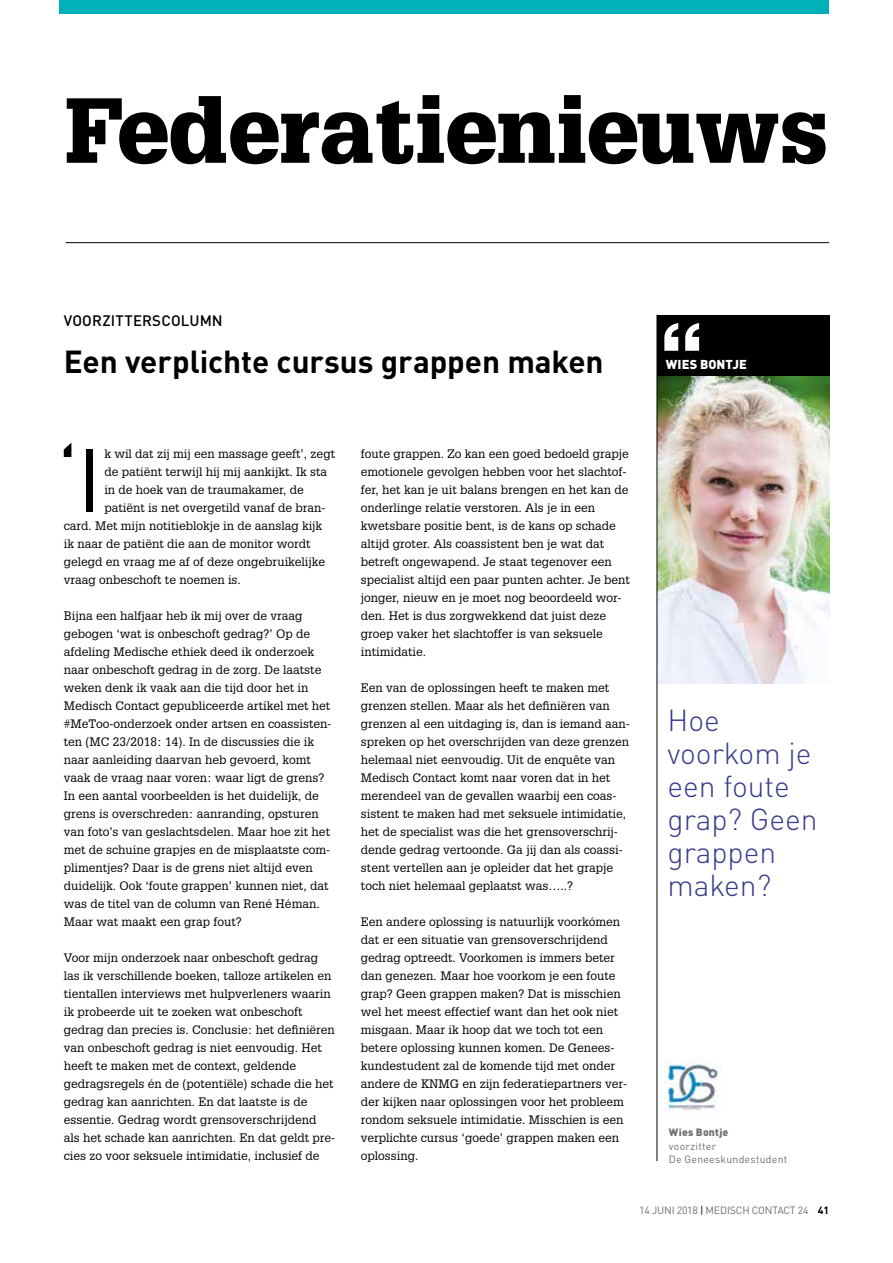
<style>
.page{position:relative;width:893px;height:1263px;background:#fff}
.page>*{position:absolute;margin:0;border:0;box-sizing:border-box;transform-origin:0 0}
.t1{font:900 90px "Glypha LT Std";letter-spacing:.005em;color:#000}
.t2{font:87.9px "DINOT";color:#000}
.t3{font:700 31.5px "DINOT";letter-spacing:-.005em;color:#000}
.t4{font:300 30px/33px "DINOT";color:#383b8b}
.t5{font:500 15px "DINOT";letter-spacing:.01em;color:#000}
.t6{font:900 12.75px "DINOT";letter-spacing:.005em;color:#fff}
.t7{font:12px/18px "Glypha LT Std";color:#000}
.t8{font:10.5px/13.5px "DINOT";letter-spacing:.02em;color:#706f6f}
.t9{font:10.5px "DINOT";letter-spacing:-.015em;color:#706f6f}
.t10{font:900 10.5px "DINOT";letter-spacing:.025em;color:#706f6f}
.s1{color:#000}
.s2{font-weight:700;color:#000}
</style>
<div class="page">
<hr style="left:66px;top:242px;width:763px;height:1px;background:#000">
<div style="left:60px;top:0;width:769px;height:13px;background:#00b1bb"></div>
<div style="left:657px;top:315px;width:173px;height:63px;background:#000"></div>
<img style="left:658px;top:377px;width:172px;height:307px">
<img style="left:665px;top:1058px;width:53px;height:53px">
<svg style="left:685px;top:323px;width:14px;height:28px"></svg>
<svg style="left:664px;top:323px;width:14px;height:28px"></svg>
<hr style="left:657px;top:315px;width:1px;height:846px;background:#000">
<h1 class="t1" style="left:64px;top:76px;width:766px">Federatienieuws</h1>
<p class="t5" style="left:64px;top:311px;width:160px">VOORZITTERSCOLUMN</p>
<h3 class="t3" style="left:64px;top:341px;width:541px">Een verplichte cursus grappen maken</h3>
<p class="t6" style="left:666px;top:356px;width:83px">WIES BONTJE</p>
<h2 class="t2" style="left:56px;top:425px;width:47px">‘I</h2>
<p class="t7" style="left:104px;top:445px;width:232px">k wil dat zij mij een massage geeft’, zegt</p>
<p class="t7" style="left:104px;top:463px;width:224px">de patiënt terwijl hij mij aankijkt. Ik sta</p>
<p class="t7" style="left:104px;top:481px;width:201px">in de hoek van de traumakamer, de</p>
<p class="t7" style="left:104px;top:499px;width:223px">patiënt is net overgetild vanaf de bran-</p>
<p class="t7" style="left:64px;top:517px;width:260px">card. Met mijn notitieblokje in de aanslag kijk</p>
<p class="t7" style="left:64px;top:535px;width:248px">ik naar de patiënt die aan de monitor wordt</p>
<p class="t7" style="left:64px;top:553px;width:263px">gelegd en vraag me af of deze ongebruikelijke</p>
<p class="t7" style="left:64px;top:571px;width:179px">vraag onbeschoft te noemen is.</p>
<p class="t7" style="left:64px;top:607px;width:269px">Bijna een halfjaar heb ik mij over de vraag gebogen ‘wat is onbeschoft gedrag?’ Op de afdeling Medische ethiek deed ik onderzoek naar onbeschoft gedrag in de zorg. De laatste weken denk ik vaak aan die tijd door het in Medisch Contact gepubliceerde artikel met het #MeToo-onderzoek onder artsen en coassisten&shy;ten (MC 23/2018: 14). In de discussies die ik naar aanleiding daarvan heb gevoerd, komt vaak de vraag naar voren: waar ligt de grens?<br>In een aantal voorbeelden is het duidelijk, de grens is overschreden: aanranding, opsturen van foto’s van geslachtsdelen. Maar hoe zit het met de schuine grapjes en de misplaatste com&shy;plimentjes? Daar is de grens niet altijd even duidelijk. Ook ‘foute grappen’ kunnen niet, dat was de titel van de column van René Héman.<br>Maar wat maakt een grap fout?</p>
<p class="t7" style="left:64px;top:949px;width:273px">Voor mijn onderzoek naar onbeschoft gedrag las ik verschillende boeken, talloze artikelen en tientallen interviews met hulpverleners waarin ik probeerde uit te zoeken wat onbeschoft gedrag dan precies is. Conclusie: het definiëren van onbeschoft gedrag is niet eenvoudig. Het heeft te maken met de context, geldende gedragsregels én de (potentiële) schade die het gedrag kan aanrichten. En dat laatste is de essentie. Gedrag wordt grensoverschrijdend als het schade kan aanrichten. En dat geldt pre&shy;cies zo voor seksuele intimidatie, inclusief de</p>
<p class="t7" style="left:361px;top:445px;width:270px">foute grappen. Zo kan een goed bedoeld grapje emotionele gevolgen hebben voor het slachtof&shy;fer, het kan je uit balans brengen en het kan de onderlinge relatie verstoren. Als je in een kwetsbare positie bent, is de kans op schade altijd groter. Als coassistent ben je wat dat betreft ongewapend. Je staat tegenover een specialist altijd een paar punten achter. Je bent jonger, nieuw en je moet nog beoordeeld wor&shy;den. Het is dus zorgwekkend dat juist deze groep vaker het slachtoffer is van seksuele intimidatie.</p>
<p class="t7" style="left:361px;top:679px;width:270px">Een van de oplossingen heeft te maken met grenzen stellen. Maar als het definiëren van grenzen al een uitdaging is, dan is iemand aan&shy;spreken op het overschrijden van deze grenzen helemaal niet eenvoudig. Uit de enquête van Medisch Contact komt naar voren dat in het merendeel van de gevallen waarbij een coas&shy;sistent te maken had met seksuele intimidatie, het de specialist was die het grensoverschrij&shy;dende gedrag vertoonde. Ga jij dan als coassi&shy;stent vertellen aan je opleider dat het grapje toch niet helemaal geplaatst was…..?</p>
<p class="t7" style="left:361px;top:913px;width:268px">Een andere oplossing is natuurlijk voorkómen dat er een situatie van grensoverschrijdend gedrag optreedt. Voorkomen is immers beter dan genezen. Maar hoe voorkom je een foute grap? Geen grappen maken? Dat is misschien wel het meest effectief want dan het ook niet misgaan. Maar ik hoop dat we toch tot een betere oplossing kunnen komen. De Genees&shy;kundestudent zal de komende tijd met onder andere de KNMG en zijn federatiepartners ver&shy;der kijken naar oplossingen voor het probleem rondom seksuele intimidatie. Misschien is een verplichte cursus ‘goede’ grappen maken een oplossing.</p>
<h3 class="t4" style="left:667px;top:704px;width:152px">Hoe voorkom je een foute grap? Geen grappen maken?</h3>
<p class="t10" style="left:669px;top:1125px;width:61px">Wies Bontje</p>
<p class="t8" style="left:669px;top:1139px;width:120px">voorzitter<br>De Geneeskundestudent</p>
<p class="t9" style="left:639px;top:1203px;width:192px">14 JUNI 2018 <span class="s1">|</span> MEDISCH CONTACT 24 <span class="s2">41</span></p>
</div>
